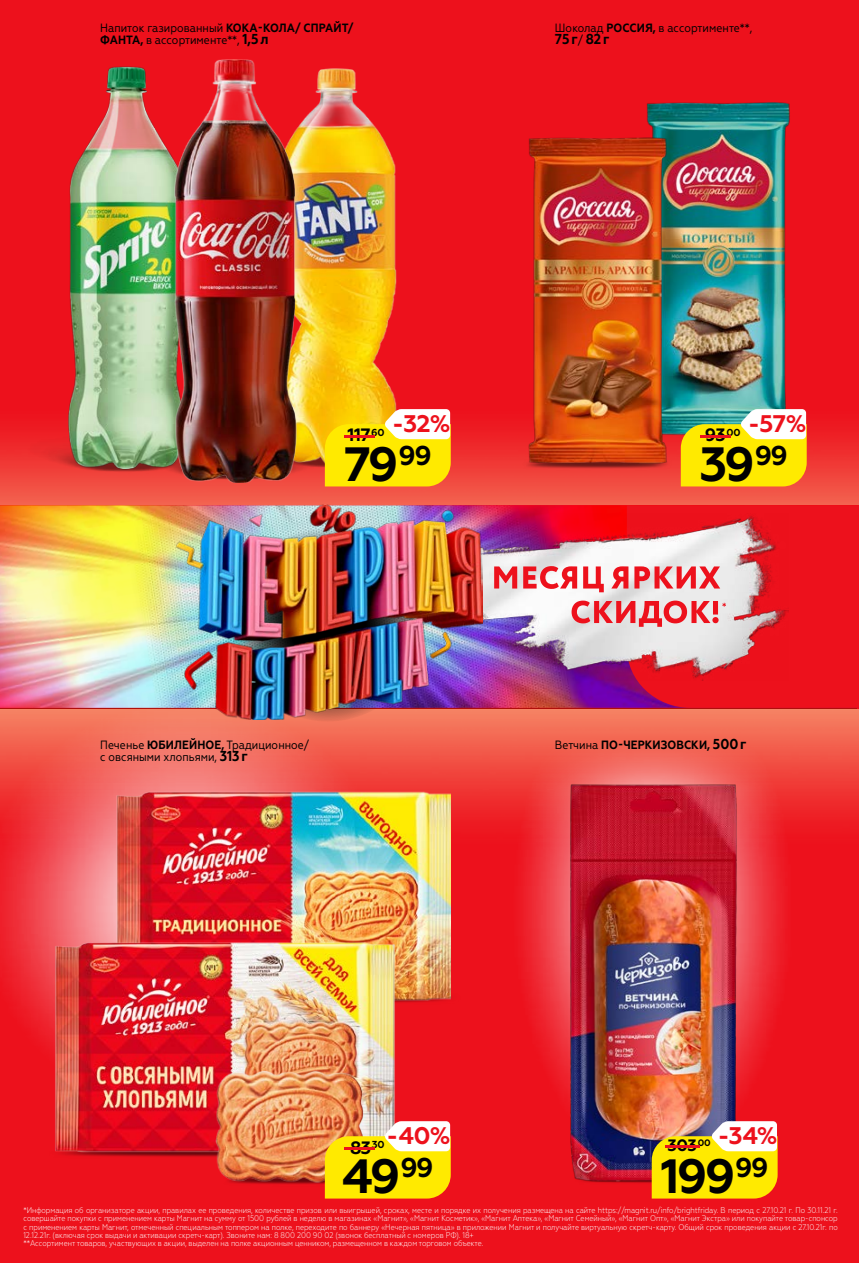
<style>
.page{position:relative;width:859px;height:1263px;background:#ed111c}
.page>*{position:absolute;margin:0;border:0;box-sizing:border-box;transform-origin:0 0}
.t1{font:700 48.15px "Geometria";letter-spacing:-.065em;color:#000}
.t2{font:700 24px "Geometria";color:#ed111c}
.t3{font:700 17.85px "Geometria";letter-spacing:-.03em;color:#000}
.t4{font:700 16.5px "Geometria";color:#000}
.t5{font:700 14.4px "Geometria Narrow";letter-spacing:.06em;color:#000}
.t6{font:12px/12px "Geometria Narrow";color:#000}
.t7{font:700 12px "Geometria Narrow";letter-spacing:.01em;color:#000}
.t8{font:700 9.3px "Geometria";color:#000}
.t9{font:300 8.25px/8.2px "Geometria Narrow";color:#fff}
.s1{font-weight:700}
.s2{font-weight:700;font-size:14.4px}
.s3{font-weight:400;font-size:12px}
.s4{color:#ed111c}
.s5{font-weight:400}
.s6{font-size:14.4px}
.s7{font-size:16.5px;color:#ed111c}
</style>
<div class="page">
<img style="left:0;top:430px;width:859px;height:392px">
<img style="left:0;top:505px;width:627px;height:188px">
<svg style="left:627px;top:505px;width:232px;height:203px"></svg>
<img style="left:483px;top:513px;width:305px;height:168px">
<img style="left:177px;top:505px;width:306px;height:214px">
<svg style="left:494px;top:566px;width:232px;height:61px"></svg>
<img style="left:0;top:654px;width:451px;height:389px">
<img style="left:478px;top:693px;width:351px;height:354px">
<img style="left:400px;top:961px;width:83px;height:63px">
<img style="left:110px;top:764px;width:341px;height:254px">
<img style="left:651px;top:1184px;width:107px;height:15px">
<img style="left:546px;top:781px;width:215px;height:403px">
<img style="left:807px;top:430px;width:10px;height:19px">
<img style="left:646px;top:102px;width:165px;height:337px">
<img style="left:451px;top:430px;width:11px;height:46px">
<img style="left:311px;top:68px;width:86px;height:353px">
<img style="left:12px;top:430px;width:111px;height:50px">
<img style="left:23px;top:66px;width:142px;height:412px">
<img style="left:123px;top:421px;width:237px;height:66px">
<img style="left:165px;top:60px;width:146px;height:422px">
<img style="left:51px;top:912px;width:349px;height:243px">
<img style="left:194px;top:1135px;width:131px;height:63px">
<img style="left:209px;top:1054px;width:170px;height:140px">
<img style="left:492px;top:419px;width:189px;height:63px">
<img style="left:511px;top:131px;width:167px;height:339px">
<svg style="left:325px;top:409px;width:126px;height:77px"></svg>
<svg style="left:325px;top:1121px;width:126px;height:77px"></svg>
<svg style="left:681px;top:409px;width:126px;height:77px"></svg>
<svg style="left:652px;top:1121px;width:126px;height:77px"></svg>
<h3 class="t6" style="left:100px;top:21px;width:255px">Напиток газированный <span class="s1">КОКА-КОЛА/ СПРАЙТ/<br>ФАНТА,</span> в ассортименте**, <span class="s2">1,5л</span></h3>
<h3 class="t6" style="left:555px;top:21px;width:199px">Шоколад <span class="s1">РОССИЯ,</span> в ассортименте**,</h3>
<h3 class="t5" style="left:555px;top:30px;width:56px">75г<span class="s3">/</span> 82г</h3>
<h2 class="t2" style="left:392px;top:409px;width:60px">-32%</h2>
<h1 class="t1" style="left:344px;top:435px;width:89px">79<sup>99</sup></h1>
<h3 class="t3" style="left:335px;top:425px;width:51px"><span class="s4">-</span>117<sup>60</sup></h3>
<h3 class="t6" style="left:100px;top:738px;width:210px">Печенье <span class="s1">ЮБИЛЕЙНОЕ,</span> Традиционное/ с овсяными хлопьями, <span class="s2">313г</span></h3>
<h2 class="t2" style="left:748px;top:409px;width:60px">-57%</h2>
<h1 class="t1" style="left:699px;top:435px;width:90px">39<sup>99</sup></h1>
<h3 class="t3" style="left:691px;top:425px;width:51px"><span class="s4">-</span>93<sup>00</sup></h3>
<h3 class="t7" style="left:555px;top:738px;width:193px"><span class="s5">Ветчина</span> ПО-ЧЕРКИЗОВСКИ, <span class="s6">500г</span></h3>
<h2 class="t2" style="left:386px;top:1121px;width:66px">-40%</h2>
<h1 class="t1" style="left:342px;top:1147px;width:93px">49<sup>99</sup></h1>
<h3 class="t3" style="left:335px;top:1137px;width:51px"><span class="s4">-</span>83<sup>30</sup></h3>
<h2 class="t2" style="left:718px;top:1121px;width:61px">-34%</h2>
<p class="t8" style="left:654px;top:1137px;width:58px"><span class="s7">-</span>00</p>
<h1 class="t1" style="left:661px;top:1147px;width:109px">199<sup>99</sup></h1>
<h3 class="t4" style="left:667px;top:1136px;width:31px">303</h3>
<p class="t9" style="left:23px;top:1206px;width:816px">*Информация об организаторе акции, правилах ее проведения, количестве призов или выигрышей, сроках, месте и порядке их получения размещена на сайте https://magnit.ru/info/brightfriday. В период с 27.10.21 г. По 30.11.21 г. совершайте покупки с применением карты Магнит на сумму от 1500 рублей в неделю в магазинах «Магнит», «Магнит Косметик», «Магнит Аптека», «Магнит Семейный», «Магнит Опт», «Магнит Экстра» или покупайте товар-спонсор с применением карты Магнит, отмеченный специальным топпером на полке, переходите по баннеру «Нечерная пятница» в приложении Магнит и получайте виртуальную скретч-карту. Общий срок проведения акции с 27.10.21г. по 12.12.21г. (включая срок выдачи и активации скретч-карт). Звоните нам: 8 800 200 90 02 (звонок бесплатный с номеров РФ). 18+<br>**Ассортимент товаров, участвующих в акции, выделен на полке акционным ценником, размещенном в каждом торговом объекте.</p>
</div>
